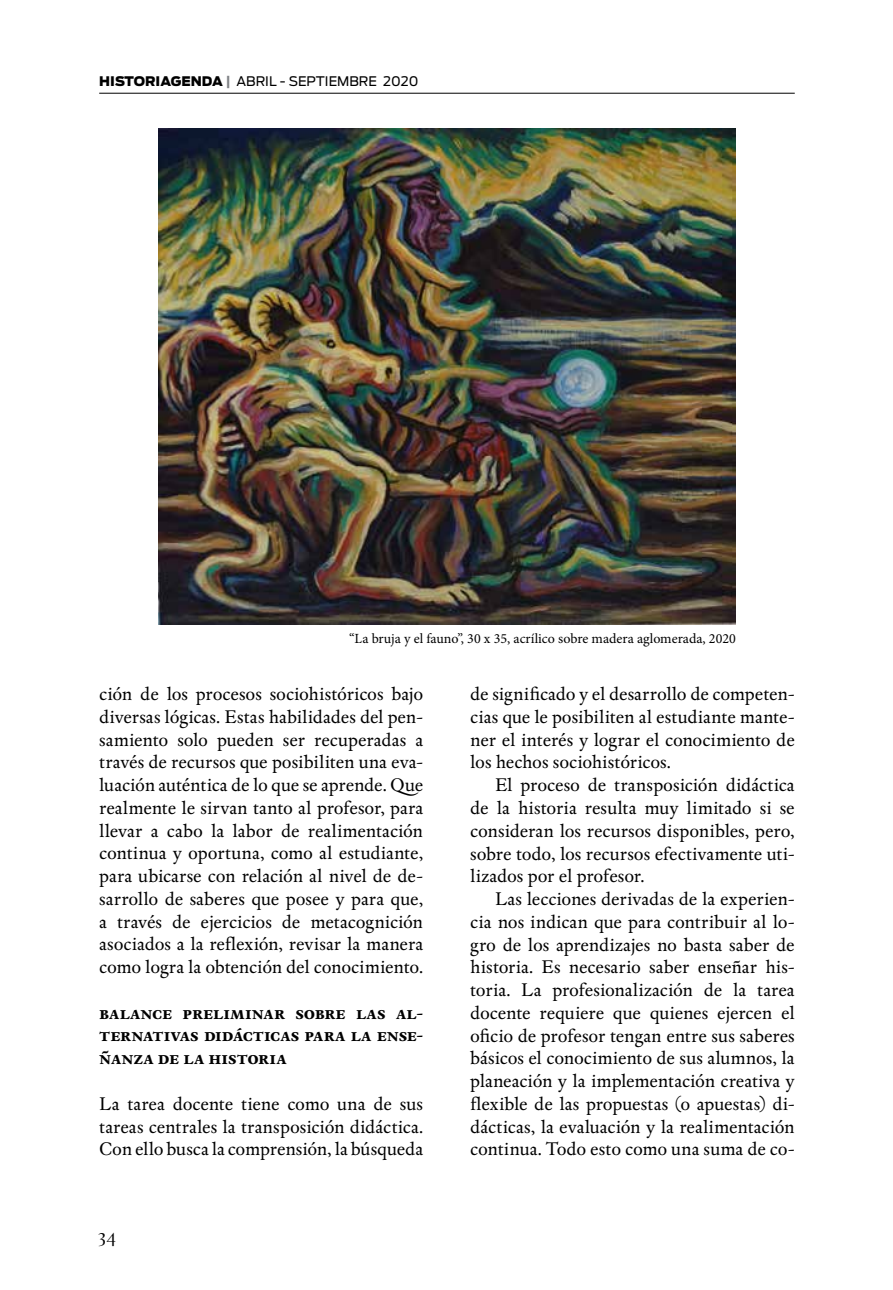
<style>
.page{position:relative;width:893px;height:1290px;background:#fff}
.page>*{position:absolute;margin:0;border:0;box-sizing:border-box;transform-origin:0 0}
.t1{font:21px "Wessex";color:#000}
.t2{font:19.25px/22.8px "Espinosa Nova";letter-spacing:-.005em;color:#000;text-align:justify}
.t3{font:700 19.25px/22.8px "Espinosa Nova";letter-spacing:.005em;color:#000;text-align:justify}
.t4{font:14px "Minion Pro";color:#000}
.t5{font:13.12px "Antenna";color:#000}
.s1{font-weight:900}
.s2{font-weight:700;color:#808285}
</style>
<div class="page">
<hr style="left:99px;top:93px;width:696px;height:1px;background:#000">
<img style="left:158px;top:128px;width:578px;height:496px">
<p class="t5" style="left:99px;top:74px;width:321px"><span class="s1">HISTORIAGENDA</span> <span class="s2">|</span> ABRIL - SEPTIEMBRE 2020</p>
<p class="t4" style="left:349px;top:629px;width:388px">“La bruja y el fauno”, 30 x 35, acrílico sobre madera aglomerada, 2020</p>
<p class="t2" style="left:99px;top:683px;width:326px">ción de los procesos sociohistóricos bajo diversas lógicas. Estas habilidades del pen&shy;samiento solo pueden ser recuperadas a través de recursos que posibiliten una eva&shy;luación auténtica de lo que se aprende. Que realmente le sirvan tanto al profesor, para llevar a cabo la labor de realimentación continua y oportuna, como al estudiante, para ubicarse con relación al nivel de de&shy;sarrollo de saberes que posee y para que, a través de ejercicios de metacognición asociados a la reflexión, revisar la manera como logra la obtención del conocimiento.</p>
<p class="t3" style="left:99px;top:1002px;width:326px">balance preliminar sobre las al&shy;ternativas didácticas para la ense&shy;ñanza de la historia</p>
<p class="t2" style="left:99px;top:1093px;width:326px">La tarea docente tiene como una de sus tareas centrales la transposición didáctica.<br>Con ello busca la comprensión, la búsqueda</p>
<p class="t1" style="left:98px;top:1224px;width:20px">34</p>
<p class="t2" style="left:470px;top:683px;width:326px">de significado y el desarrollo de competen&shy;cias que le posibiliten al estudiante mante&shy;ner el interés y lograr el conocimiento de los hechos sociohistóricos.</p>
<p class="t2" style="left:470px;top:774px;width:326px;text-indent:25px">El proceso de transposición didáctica de la historia resulta muy limitado si se consideran los recursos disponibles, pero, sobre todo, los recursos efectivamente uti&shy;lizados por el profesor.</p>
<p class="t2" style="left:470px;top:888px;width:326px;text-indent:25px">Las lecciones derivadas de la experien&shy;cia nos indican que para contribuir al lo&shy;gro de los aprendizajes no basta saber de historia. Es necesario saber enseñar his&shy;toria. La profesionalización de la tarea docente requiere que quienes ejercen el oficio de profesor tengan entre sus saberes básicos el conocimiento de sus alumnos, la planeación y la implementación creativa y flexible de las propuestas (o apuestas) di&shy;dácticas, la evaluación y la realimentación continua. Todo esto como una suma de co-</p>
</div>
